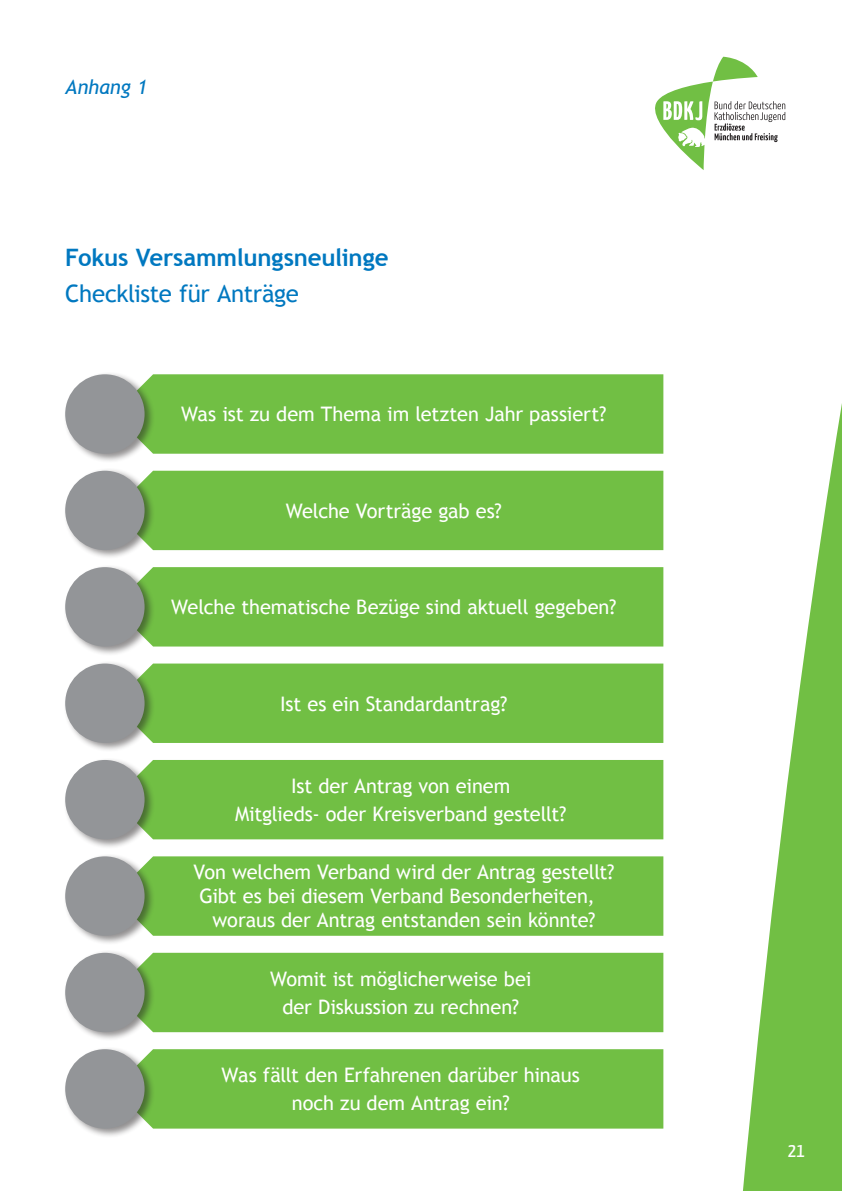
<style>
.page{position:relative;width:842px;height:1191px;background:#fff}
.page>*{position:absolute;margin:0;border:0;box-sizing:border-box;transform-origin:0 0}
.t1{font:700 24px "Trebuchet MS";letter-spacing:-.01em;color:#0078c0}
.t2{font:24px "Trebuchet MS";letter-spacing:-.015em;color:#0078c0}
.t3{font:20px/28px "Trebuchet MS";letter-spacing:-.005em;color:#fff;text-align:center}
.t4{font:italic 20px "Trebuchet MS";color:#0078c0}
.t5{font:20px "BDKJ";color:#fff}
</style>
<div class="page">
<svg style="left:655px;top:57px;width:130px;height:113px"></svg>
<svg style="left:743px;top:403px;width:99px;height:788px;fill:#71bf44"></svg>
<div style="left:155px;top:374px;width:508px;height:80px;background:#71bf44"></div>
<div style="left:155px;top:471px;width:508px;height:79px;background:#71bf44"></div>
<div style="left:155px;top:567px;width:508px;height:79px;background:#71bf44"></div>
<div style="left:155px;top:663px;width:508px;height:80px;background:#71bf44"></div>
<div style="left:155px;top:760px;width:508px;height:79px;background:#71bf44"></div>
<div style="left:155px;top:856px;width:508px;height:79px;background:#71bf44"></div>
<div style="left:155px;top:952px;width:508px;height:80px;background:#71bf44"></div>
<div style="left:155px;top:1049px;width:508px;height:79px;background:#71bf44"></div>
<div style="left:64px;top:371px;width:91px;height:92px;background:#231f20;opacity:.5"></div>
<div style="left:65px;top:374px;width:80px;height:80px;background:#939598;border-radius:50%"></div>
<div style="left:64px;top:468px;width:91px;height:91px;background:#231f20;opacity:.5"></div>
<div style="left:65px;top:471px;width:80px;height:79px;background:#939598;border-radius:50%"></div>
<div style="left:64px;top:564px;width:91px;height:92px;background:#231f20;opacity:.5"></div>
<div style="left:65px;top:567px;width:80px;height:79px;background:#939598;border-radius:50%"></div>
<div style="left:64px;top:660px;width:91px;height:92px;background:#231f20;opacity:.5"></div>
<div style="left:65px;top:663px;width:80px;height:80px;background:#939598;border-radius:50%"></div>
<div style="left:64px;top:757px;width:91px;height:91px;background:#231f20;opacity:.5"></div>
<div style="left:65px;top:760px;width:80px;height:79px;background:#939598;border-radius:50%"></div>
<div style="left:64px;top:853px;width:91px;height:92px;background:#231f20;opacity:.5"></div>
<div style="left:65px;top:856px;width:80px;height:79px;background:#939598;border-radius:50%"></div>
<div style="left:64px;top:949px;width:91px;height:92px;background:#231f20;opacity:.5"></div>
<div style="left:65px;top:952px;width:80px;height:80px;background:#939598;border-radius:50%"></div>
<div style="left:64px;top:1046px;width:91px;height:92px;background:#231f20;opacity:.5"></div>
<div style="left:65px;top:1049px;width:80px;height:79px;background:#939598;border-radius:50%"></div>
<p class="t4" style="left:65px;top:75px;width:84px">Anhang 1</p>
<p class="t1" style="left:65px;top:243px;width:325px">Fokus Versammlungsneulinge</p>
<p class="t2" style="left:65px;top:279px;width:235px">Checkliste für Anträge</p>
<p class="t3" style="left:181px;top:400px;width:427px">Was ist zu dem Thema im letzten Jahr passiert?</p>
<p class="t3" style="left:286px;top:497px;width:218px">Welche Vorträge gab es?</p>
<p class="t3" style="left:171px;top:593px;width:447px">Welche thematische Bezüge sind aktuell gegeben?</p>
<p class="t3" style="left:280px;top:690px;width:229px">Ist es ein Standardantrag?</p>
<p class="t3" style="left:235px;top:772px;width:333px">Ist der Antrag von einem<br>Mitglieds- oder Kreisverband gestellt?</p>
<p class="t3" style="left:194px;top:858px;width:423px">Von welchem Verband wird der Antrag gestellt?</p>
<p class="t3" style="left:199px;top:882px;width:397px">Gibt es bei diesem Verband Besonderheiten,</p>
<p class="t3" style="left:213px;top:906px;width:384px">woraus der Antrag entstanden sein könnte?</p>
<p class="t3" style="left:270px;top:965px;width:263px">Womit ist möglicherweise bei der Diskussion zu rechnen?</p>
<p class="t3" style="left:222px;top:1061px;width:360px">Was fällt den Erfahrenen darüber hinaus noch zu dem Antrag ein?</p>
<p class="t5" style="left:788px;top:1137px;width:19px">21</p>
</div>
